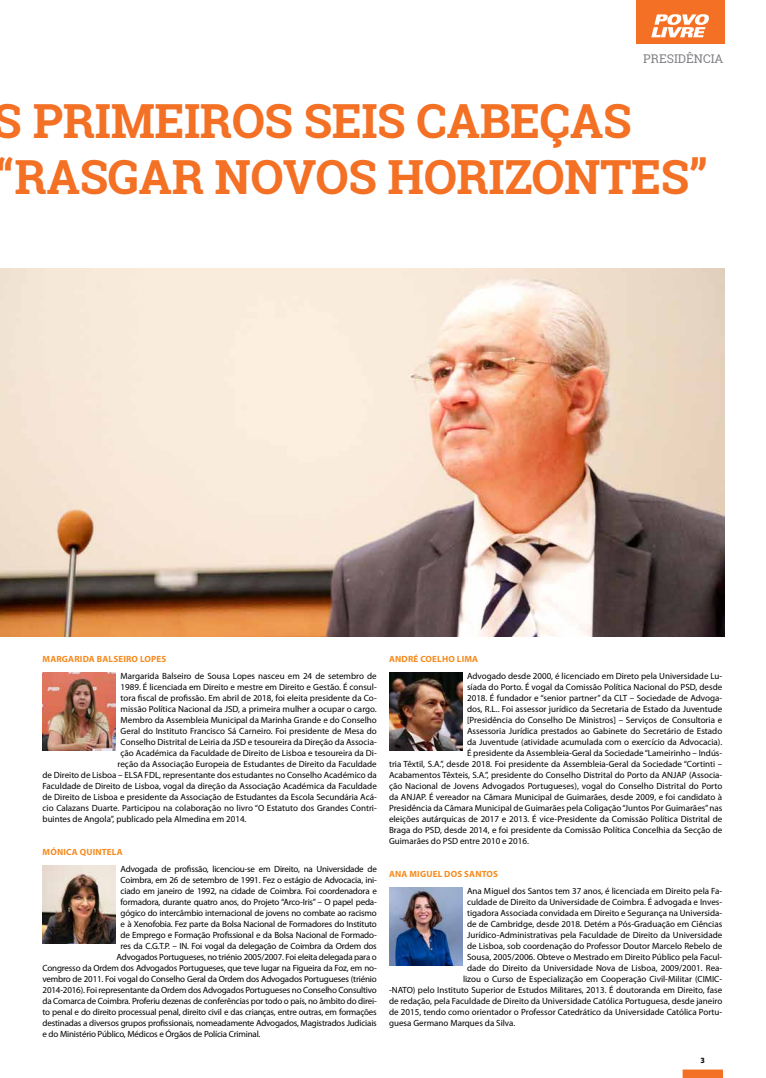
<style>
.page{position:relative;width:766px;height:1078px;background:#fff}
.page>*{position:absolute;margin:0;border:0;box-sizing:border-box;transform-origin:0 0}
.t1{font:700 47px/56.4px "Roboto Slab";letter-spacing:-.01em;color:#f37024}
.t2{font:12px "Roboto Slab";color:#808285}
.t3{font:9px "Myriad Pro";color:#000}
.t4{font:9px "Myriad Pro";letter-spacing:-.02em;color:#000}
.t5{font:700 9px "Myriad Pro";letter-spacing:.02em;color:#f68b1f}
.t6{font:700 8px "Myriad Pro";color:#000}
</style>
<div class="page">
<div style="left:682px;top:1069px;width:40px;height:8px;background:#f37024;border:1px solid #f37024"></div>
<img style="left:0;top:268px;width:724px;height:368px">
<div style="left:635px;top:0;width:89px;height:44px;background:#f37024"></div>
<svg style="left:651px;top:14px;width:58px;height:23px"></svg>
<img style="left:43px;top:672px;width:73px;height:78px">
<img style="left:43px;top:865px;width:73px;height:78px">
<img style="left:389px;top:672px;width:73px;height:77px">
<img style="left:389px;top:887px;width:73px;height:78px">
<h2 class="t2" style="left:643px;top:51px;width:82px">PRESIDÊNCIA</h2>
<h1 class="t1" style="left:-6px;top:92px;width:715px">S PRIMEIROS SEIS CABEÇAS “RASGAR NOVOS HORIZONTES”</h1>
<p class="t5" style="left:43px;top:653px;width:125px">MARGARIDA BALSEIRO LOPES</p>
<p class="t3" style="left:121px;top:670px;width:258px">Margarida Balseiro de Sousa Lopes nasceu em 24 de setembro de</p>
<p class="t3" style="left:121px;top:681px;width:257px">1989. É licenciada em Direito e mestre em Direito e Gestão. É consul-</p>
<p class="t3" style="left:121px;top:692px;width:257px">tora fiscal de profissão. Em abril de 2018, foi eleita presidente da Co-</p>
<p class="t3" style="left:121px;top:703px;width:258px">missão Política Nacional da JSD, a primeira mulher a ocupar o cargo.</p>
<p class="t3" style="left:121px;top:714px;width:258px">Membro da Assembleia Municipal da Marinha Grande e do Conselho</p>
<p class="t3" style="left:121px;top:725px;width:257px">Geral do Instituto Francisco Sá Carneiro. Foi presidente de Mesa do</p>
<p class="t3" style="left:121px;top:736px;width:257px">Conselho Distrital de Leiria da JSD e tesoureira da Direção da Associa-</p>
<p class="t3" style="left:121px;top:747px;width:257px">ção Académica da Faculdade de Direito de Lisboa e tesoureira da Di-</p>
<p class="t3" style="left:118px;top:758px;width:260px">reção da Associação Europeia de Estudantes de Direito da Faculdade</p>
<p class="t3" style="left:43px;top:769px;width:336px">de Direito de Lisboa – ELSA FDL, representante dos estudantes no Conselho Académico da</p>
<p class="t3" style="left:43px;top:780px;width:336px">Faculdade de Direito de Lisboa, vogal da direção da Associação Académica da Faculdade</p>
<p class="t3" style="left:43px;top:791px;width:336px">de Direito de Lisboa e presidente da Associação de Estudantes da Escola Secundária Acá-</p>
<p class="t3" style="left:43px;top:802px;width:336px">cio Calazans Duarte. Participou na colaboração no livro “O Estatuto dos Grandes Contri-</p>
<p class="t3" style="left:43px;top:813px;width:205px">buintes de Angola”, publicado pela Almedina em 2014.</p>
<p class="t5" style="left:43px;top:846px;width:82px">MÓNICA QUINTELA</p>
<p class="t4" style="left:121px;top:863px;width:258px">Advogada de profissão, licenciou-se em Direito, na Universidade de</p>
<p class="t4" style="left:121px;top:874px;width:258px">Coimbra, em 26 de setembro de 1991. Fez o estágio de Advocacia, ini-</p>
<p class="t4" style="left:121px;top:885px;width:258px">ciado em janeiro de 1992, na cidade de Coimbra. Foi coordenadora e</p>
<p class="t4" style="left:121px;top:896px;width:258px">formadora, durante quatro anos, do Projeto “Arco-Iris” – O papel peda-</p>
<p class="t4" style="left:121px;top:907px;width:257px">gógico do intercâmbio internacional de jovens no combate ao racismo</p>
<p class="t4" style="left:121px;top:918px;width:257px">e à Xenofobia. Fez parte da Bolsa Nacional de Formadores do Instituto</p>
<p class="t4" style="left:121px;top:929px;width:257px">de Emprego e Formação Profissional e da Bolsa Nacional de Formado-</p>
<p class="t4" style="left:121px;top:940px;width:258px">res da C.G.T.P. – IN. Foi vogal da delegação de Coimbra da Ordem dos</p>
<p class="t4" style="left:117px;top:951px;width:261px">Advogados Portugueses, no triénio 2005/2007. Foi eleita delegada para o</p>
<p class="t4" style="left:43px;top:962px;width:335px">Congresso da Ordem dos Advogados Portugueses, que teve lugar na Figueira da Foz, em no-</p>
<p class="t4" style="left:43px;top:973px;width:335px">vembro de 2011. Foi vogal do Conselho Geral da Ordem dos Advogados Portugueses (triénio</p>
<p class="t4" style="left:43px;top:984px;width:336px">2014-2016). Foi representante da Ordem dos Advogados Portugueses no Conselho Consultivo</p>
<p class="t4" style="left:43px;top:995px;width:335px">da Comarca de Coimbra. Proferiu dezenas de conferências por todo o país, no âmbito do direi-</p>
<p class="t4" style="left:43px;top:1006px;width:336px">to penal e do direito processual penal, direito civil e das crianças, entre outras, em formações</p>
<p class="t4" style="left:43px;top:1017px;width:336px">destinadas a diversos grupos profissionais, nomeadamente Advogados, Magistrados Judiciais</p>
<p class="t4" style="left:43px;top:1028px;width:219px">e do Ministério Público, Médicos e Órgãos de Polícia Criminal.</p>
<p class="t5" style="left:389px;top:653px;width:90px">ANDRÉ COELHO LIMA</p>
<p class="t3" style="left:467px;top:670px;width:257px">Advogado desde 2000, é licenciado em Direto pela Universidade Lu-</p>
<p class="t3" style="left:467px;top:681px;width:256px">síada do Porto. É vogal da Comissão Política Nacional do PSD, desde</p>
<p class="t3" style="left:467px;top:692px;width:256px">2018. É fundador e “senior partner” da CLT – Sociedade de Advoga-</p>
<p class="t3" style="left:467px;top:703px;width:257px">dos, R.L.. Foi assessor jurídico da Secretaria de Estado da Juventude</p>
<p class="t3" style="left:467px;top:714px;width:257px">[Presidência do Conselho De Ministros] – Serviços de Consultoria e</p>
<p class="t3" style="left:467px;top:725px;width:256px">Assessoria Jurídica prestados ao Gabinete do Secretário de Estado</p>
<p class="t3" style="left:467px;top:736px;width:257px">da Juventude (atividade acumulada com o exercício da Advocacia).</p>
<p class="t3" style="left:467px;top:747px;width:257px">É presidente da Assembleia-Geral da Sociedade “Lameirinho – Indús-</p>
<p class="t3" style="left:389px;top:758px;width:334px">tria Têxtil, S.A.”, desde 2018. Foi presidente da Assembleia-Geral da Sociedade “Cortinti –</p>
<p class="t3" style="left:389px;top:769px;width:335px">Acabamentos Têxteis, S.A.”, presidente do Conselho Distrital do Porto da ANJAP (Associa-</p>
<p class="t3" style="left:389px;top:780px;width:335px">ção Nacional de Jovens Advogados Portugueses), vogal do Conselho Distrital do Porto</p>
<p class="t3" style="left:389px;top:791px;width:335px">da ANJAP. É vereador na Câmara Municipal de Guimarães, desde 2009, e foi candidato à</p>
<p class="t3" style="left:389px;top:802px;width:334px">Presidência da Câmara Municipal de Guimarães pela Coligação “Juntos Por Guimarães” nas</p>
<p class="t3" style="left:389px;top:813px;width:335px">eleições autárquicas de 2017 e 2013. É vice-Presidente da Comissão Política Distrital de</p>
<p class="t3" style="left:389px;top:824px;width:334px">Braga do PSD, desde 2014, e foi presidente da Comissão Política Concelhia da Secção de</p>
<p class="t3" style="left:389px;top:835px;width:141px">Guimarães do PSD entre 2010 e 2016.</p>
<p class="t5" style="left:389px;top:868px;width:110px">ANA MIGUEL DOS SANTOS</p>
<p class="t3" style="left:467px;top:885px;width:257px">Ana Miguel dos Santos tem 37 anos, é licenciada em Direito pela Fa-</p>
<p class="t3" style="left:467px;top:896px;width:256px">culdade de Direito da Universidade de Coimbra. É advogada e Inves-</p>
<p class="t3" style="left:467px;top:907px;width:256px">tigadora Associada convidada em Direito e Segurança na Universida-</p>
<p class="t3" style="left:467px;top:918px;width:257px">de de Cambridge, desde 2018. Detém a Pós-Graduação em Ciências</p>
<p class="t3" style="left:467px;top:929px;width:256px">Jurídico-Administrativas pela Faculdade de Direito da Universidade</p>
<p class="t3" style="left:467px;top:940px;width:257px">de Lisboa, sob coordenação do Professor Doutor Marcelo Rebelo de</p>
<p class="t3" style="left:467px;top:951px;width:257px">Sousa, 2005/2006. Obteve o Mestrado em Direito Público pela Facul-</p>
<p class="t3" style="left:467px;top:962px;width:256px">dade do Direito da Universidade Nova de Lisboa, 2009/2001. Rea-</p>
<p class="t3" style="left:463px;top:973px;width:260px">lizou o Curso de Especialização em Cooperação Civil-Militar (CIMIC-</p>
<p class="t3" style="left:389px;top:984px;width:334px">-NATO) pelo Instituto Superior de Estudos Militares, 2013. É doutoranda em Direito, fase</p>
<p class="t3" style="left:389px;top:995px;width:334px">de redação, pela Faculdade de Direito da Universidade Católica Portuguesa, desde janeiro</p>
<p class="t3" style="left:389px;top:1006px;width:335px">de 2015, tendo como orientador o Professor Catedrático da Universidade Católica Portu-</p>
<p class="t3" style="left:389px;top:1017px;width:128px">guesa Germano Marques da Silva.</p>
<p class="t6" style="left:700px;top:1054px;width:6px">3</p>
</div>
